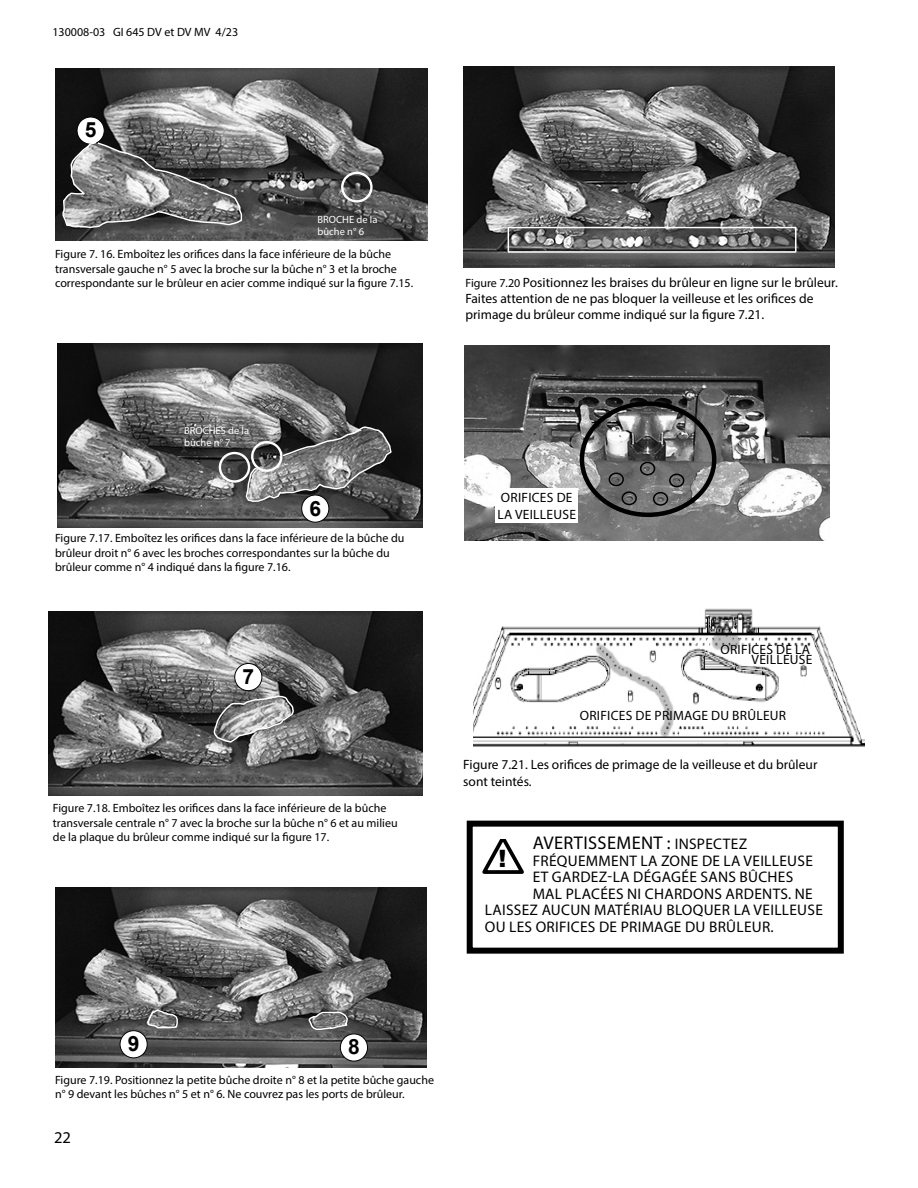
<style>
.page{position:relative;width:918px;height:1188px;background:#fff}
.page>*{position:absolute;margin:0;border:0;box-sizing:border-box;transform-origin:0 0}
.Callout_Bold{font:700 21px "Arial";color:#000}
.WARNING{font:18.45px "Myriad Pro";letter-spacing:.02em;color:#000}
.t1{font:16.5px "Myriad Pro";color:#000}
.WARNING-2{font:15.3px "Myriad Pro";letter-spacing:.02em;color:#000}
.WARNING-3{font:13.5px/16.2px "Myriad Pro";color:#000}
.WARNING-4{font:13.5px/10.5px "Myriad Pro";letter-spacing:.02em;color:#000;text-align:right}
.t2{font:12px/14.4px "Myriad Pro";color:#000}
.Callout_Bold-2{font:10.5px/12.6px "Myriad Pro";color:#fff}
.s1{font-size:12px}
.s2{font-size:15.3px}
</style>
<div class="page">
<img style="left:55px;top:69px;width:373px;height:171px">
<div style="left:467px;top:821px;width:377px;height:133px;border:6px solid #000"></div>
<div style="left:77px;top:117px;width:27px;height:27px;background:#fff;border-radius:50%"></div>
<div style="left:77px;top:117px;width:28px;height:28px;border:1px solid #000;border-radius:50%"></div>
<div style="left:341px;top:172px;width:32px;height:31px;border:2px solid #fff;border-radius:50%"></div>
<img style="left:57px;top:343px;width:365px;height:184px">
<div style="left:302px;top:495px;width:27px;height:27px;background:#fff;border-radius:50%"></div>
<div style="left:301px;top:495px;width:28px;height:28px;border:1px solid #000;border-radius:50%"></div>
<img style="left:49px;top:611px;width:374px;height:184px">
<div style="left:235px;top:663px;width:27px;height:28px;background:#fff;border-radius:50%"></div>
<div style="left:234px;top:663px;width:28px;height:28px;border:1px solid #000;border-radius:50%"></div>
<div style="left:219px;top:452px;width:31px;height:31px;border:2px solid #fff;border-radius:50%"></div>
<img style="left:56px;top:888px;width:370px;height:179px">
<div style="left:340px;top:1034px;width:28px;height:27px;background:#fff;border-radius:50%"></div>
<div style="left:340px;top:1034px;width:28px;height:27px;border:1px solid #000;border-radius:50%"></div>
<div style="left:120px;top:1031px;width:27px;height:27px;background:#fff;border-radius:50%"></div>
<div style="left:120px;top:1030px;width:28px;height:28px;border:1px solid #000;border-radius:50%"></div>
<img style="left:463px;top:67px;width:372px;height:201px">
<svg style="left:62px;top:141px;width:181px;height:88px;background:#737373"></svg>
<svg style="left:245px;top:426px;width:147px;height:77px;background:#717171"></svg>
<svg style="left:213px;top:674px;width:157px;height:93px;background:#797979"></svg>
<svg style="left:146px;top:1008px;width:33px;height:21px"></svg>
<svg style="left:308px;top:1011px;width:41px;height:21px"></svg>
<div style="left:508px;top:227px;width:288px;height:26px;border:2px solid #fff"></div>
<img style="left:464px;top:346px;width:365px;height:195px">
<div style="left:580px;top:401px;width:137px;height:116px;border:4px solid #000;border-radius:50%"></div>
<img style="left:473px;top:608px;width:391px;height:139px">
<div style="left:496px;top:488px;width:82px;height:35px;background:#fff"></div>
<div style="left:640px;top:462px;width:15px;height:14px;border:2px solid #000;border-radius:50%"></div>
<div style="left:669px;top:474px;width:15px;height:13px;border:2px solid #000;border-radius:50%"></div>
<div style="left:653px;top:492px;width:15px;height:14px;border:2px solid #000;border-radius:50%"></div>
<div style="left:622px;top:491px;width:15px;height:14px;border:2px solid #000;border-radius:50%"></div>
<div style="left:609px;top:473px;width:15px;height:13px;border:2px solid #000;border-radius:50%"></div>
<svg style="left:483px;top:840px;width:41px;height:34px"></svg>
<p class="t2" style="left:52px;top:25px;width:187px">130008-03 GI 645 DV et DV MV 4/23</p>
<p class="Callout_Bold" style="left:85px;top:115px;width:13px">5</p>
<p class="Callout_Bold-2" style="left:318px;top:213px;width:61px">BROCHE de la bûche n° 6</p>
<p class="t2" style="left:55px;top:247px;width:360px">Figure 7. 16. Emboîtez les orifices dans la face inférieure de la bûche transversale gauche n° 5 avec la broche sur la bûche n° 3 et la broche correspondante sur le brûleur en acier comme indiqué sur la figure 7.15.</p>
<p class="WARNING-3" style="left:465px;top:274px;width:374px"><span class="s1">Figure 7.20</span> Positionnez les braises du brûleur en ligne sur le brûleur.<br>Faites attention de ne pas bloquer la veilleuse et les orifices de primage du brûleur comme indiqué sur la figure 7.21.</p>
<p class="Callout_Bold-2" style="left:184px;top:424px;width:67px">BROCHES de la bûche n° 7</p>
<p class="Callout_Bold" style="left:309px;top:494px;width:13px">6</p>
<p class="t2" style="left:55px;top:531px;width:351px">Figure 7.17. Emboîtez les orifices dans la face inférieure de la bûche du brûleur droit n° 6 avec les broches correspondantes sur la bûche du brûleur comme n° 4 indiqué dans la figure 7.16.</p>
<p class="Callout_Bold" style="left:242px;top:662px;width:13px">7</p>
<p class="t2" style="left:53px;top:801px;width:346px">Figure 7.18. Emboîtez les orifices dans la face inférieure de la bûche transversale centrale n° 7 avec la broche sur la bûche n° 6 et au milieu de la plaque du brûleur comme indiqué sur la figure 17.</p>
<p class="WARNING-4" style="left:497px;top:489px;width:80px;line-height:16.5px;text-align:left">ORIFICES DE<br>LA VEILLEUSE</p>
<p class="WARNING-4" style="left:721px;top:644px;width:93px">ORIFICES DE LA<br>VEILLEUSE</p>
<p class="WARNING-4" style="left:580px;top:710px;width:208px">ORIFICES DE PRIMAGE DU BRÛLEUR</p>
<p class="WARNING-3" style="left:463px;top:756px;width:356px">Figure 7.21. Les orifices de primage de la veilleuse et du brûleur sont teintés.</p>
<p class="WARNING" style="left:533px;top:831px;width:216px">AVERTISSEMENT : <span class="s2">INSPECTEZ</span></p>
<p class="WARNING-2" style="left:533px;top:851px;width:282px">FRÉQUEMMENT LA ZONE DE LA VEILLEUSE</p>
<p class="WARNING-2" style="left:533px;top:867px;width:262px">ET GARDEZ-LA DÉGAGÉE SANS BÛCHES</p>
<p class="WARNING-2" style="left:533px;top:884px;width:282px">MAL PLACÉES NI CHARDONS ARDENTS. NE</p>
<p class="WARNING-2" style="left:485px;top:900px;width:340px">LAISSEZ AUCUN MATÉRIAU BLOQUER LA VEILLEUSE</p>
<p class="WARNING-2" style="left:485px;top:917px;width:290px">OU LES ORIFICES DE PRIMAGE DU BRÛLEUR.</p>
<p class="Callout_Bold" style="left:128px;top:1029px;width:13px">9</p>
<p class="Callout_Bold" style="left:348px;top:1032px;width:13px">8</p>
<p class="t2" style="left:55px;top:1073px;width:380px">Figure 7.19. Positionnez la petite bûche droite n° 8 et la petite bûche gauche n° 9 devant les bûches n° 5 et n° 6. Ne couvrez pas les ports de brûleur.</p>
<h3 class="t1" style="left:54px;top:1127px;width:18px">22</h3>
</div>
